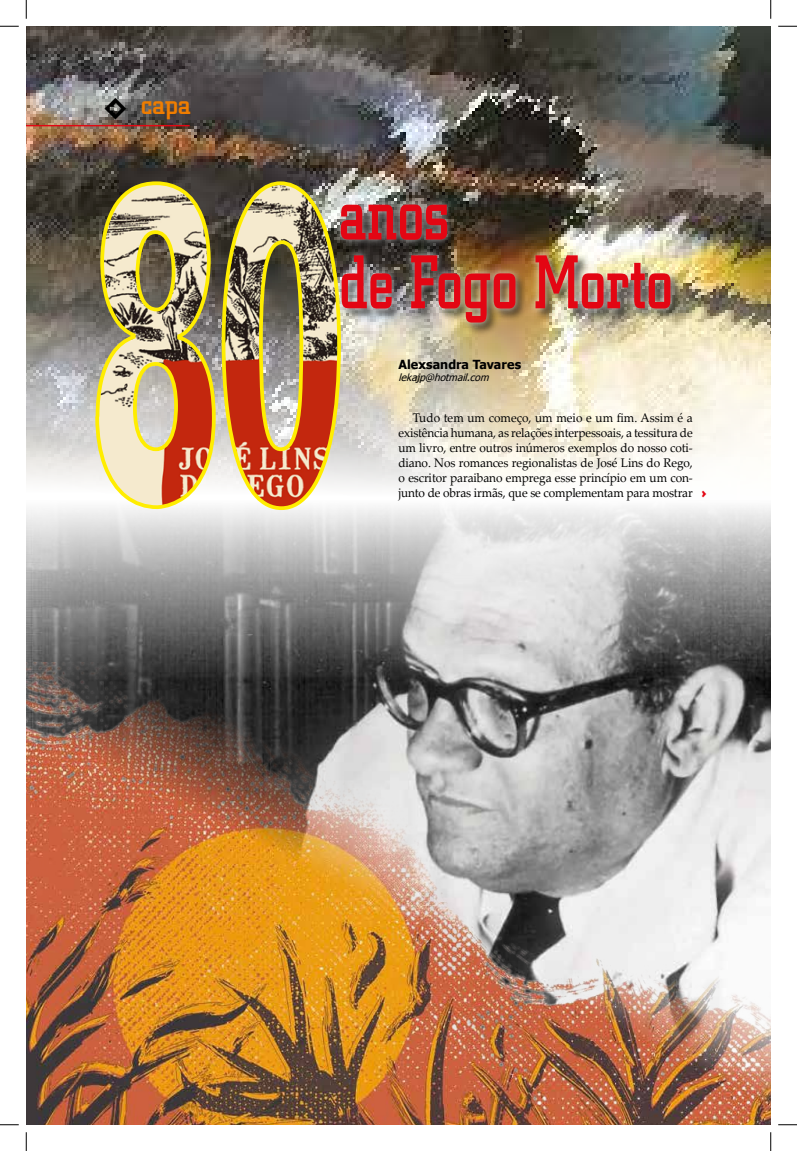
<style>
.page{position:relative;width:797px;height:1151px;background:#fff}
.page>*{position:absolute;margin:0;border:0;box-sizing:border-box;transform-origin:0 0}
.t1{font:500 75px/68.8px "City";color:#e30613;scale:.79 1}
.t2{font:500 27.5px "City";color:#ef7d00}
.t3{font:12.5px/15px "Palatino Linotype";letter-spacing:-.015em;color:#000;text-align:justify;scale:.95 1}
.t4{font:700 12.5px "Tahoma";color:#000}
.t5{font:12.5px "Mini Pics Directional AA";color:#e30613}
.t6{font:italic 10px "Tahoma";color:#000}
</style>
<div class="page">
<img style="left:26px;top:26px;width:744px;height:422px">
<hr style="left:26px;top:125px;width:164px;height:1px;background:#e30613">
<img style="left:26px;top:448px;width:744px;height:214px">
<img style="left:26px;top:662px;width:744px;height:463px">
<svg style="left:93px;top:180px;width:250px;height:332px;background:#b3936f"></svg>
<div style="left:338px;top:202px;width:345px;height:133px;background:#000;opacity:.75"></div>
<div style="left:333px;top:196px;width:345px;height:135px;background:#fff;opacity:.75"></div>
<svg style="left:0;top:25px;width:19px;height:2px"></svg>
<svg style="left:778px;top:25px;width:19px;height:2px"></svg>
<svg style="left:0;top:1124px;width:19px;height:1px"></svg>
<svg style="left:778px;top:1124px;width:19px;height:1px"></svg>
<svg style="left:25px;top:0;width:2px;height:19px"></svg>
<svg style="left:25px;top:1132px;width:2px;height:19px"></svg>
<svg style="left:770px;top:0;width:1px;height:19px"></svg>
<svg style="left:770px;top:1132px;width:1px;height:19px"></svg>
<h2 class="t2" style="left:104px;top:90px;width:88px"><sub>6</sub> capa</h2>
<h1 class="t1" style="left:339px;top:181px;width:424px">anos<br>de Fogo Morto</h1>
<p class="t4" style="left:398px;top:355px;width:124px">Alexsandra Tavares</p>
<p class="t6" style="left:398px;top:370px;width:95px">lekajp@hotmail.com</p>
<p class="t3" style="left:398px;top:410px;width:311px;text-indent:14px">Tudo tem um começo, um meio e um fim. Assim é a existência humana, as relações interpessoais, a tessitura de um livro, entre outros inúmeros exemplos do nosso coti&shy;diano. Nos romances regionalistas de José Lins do Rego, o escritor paraibano emprega esse princípio em um con&shy;junto de obras irmãs, que se complementam para mostrar</p>
<p class="t5" style="left:701px;top:488px;width:8px">c</p>
</div>
